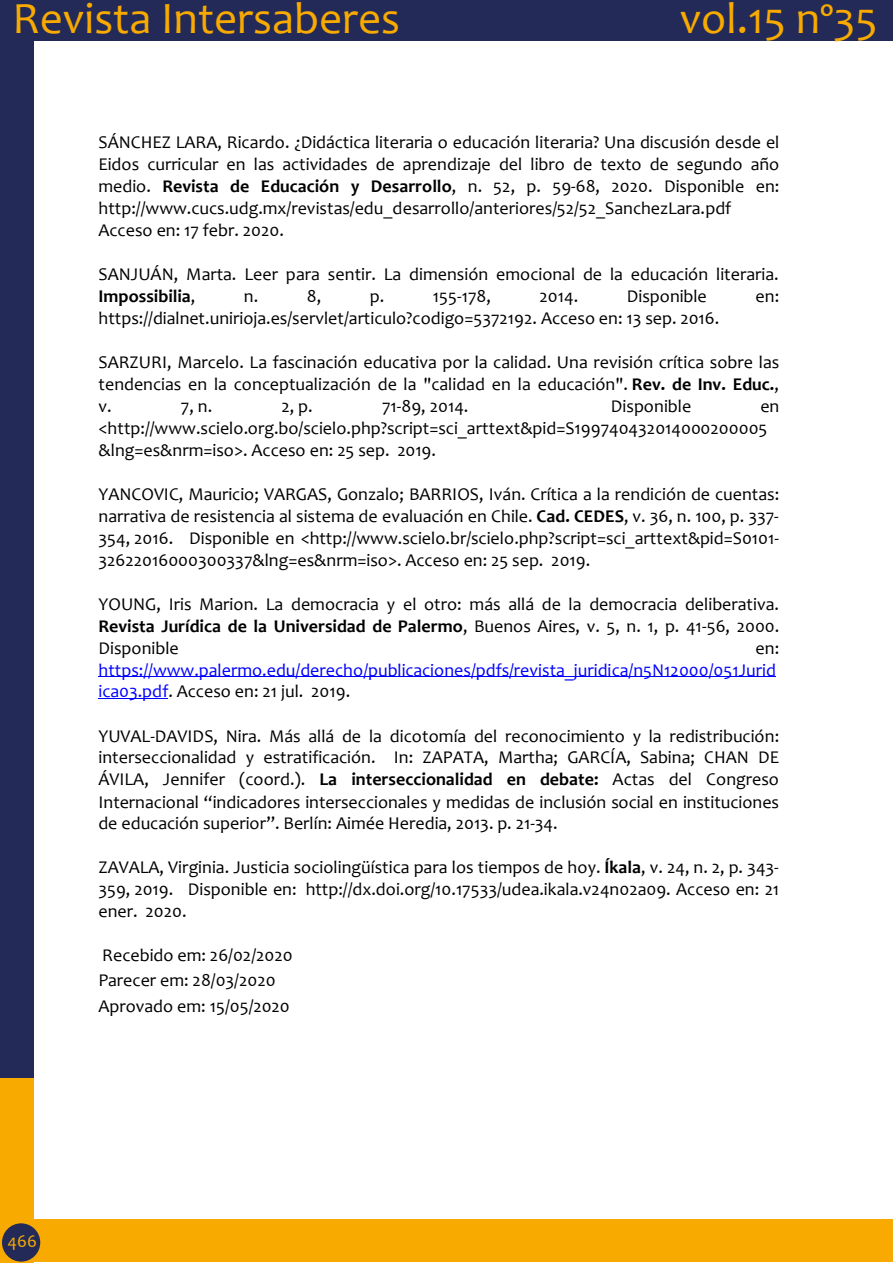
<style>
.page{position:relative;width:893px;height:1263px;background:#fff}
.page>*{position:absolute;margin:0;border:0;box-sizing:border-box;transform-origin:0 0}
.t1{font:45px "Candara";color:#f8aa00}
.t2{font:18px/22px "Candara";color:#000;text-align:justify}
.t3{font:18px/21.9px "Candara";color:#00f}
.t4{font:18px "Candara";color:#f8aa00}
.s1{font-weight:700}
.s2{color:#000}
</style>
<div class="page">
<div style="left:0;top:0;width:33px;height:1081px;background:#232a57"></div>
<div style="left:0;top:0;width:893px;height:41px;background:#232a57"></div>
<div style="left:0;top:1078px;width:33px;height:185px;background:#f8aa00"></div>
<div style="left:21px;top:1219px;width:872px;height:43px;background:#f8aa00"></div>
<div style="left:2px;top:1223px;width:38px;height:38px;background:#232a57;border-radius:50%"></div>
<hr style="left:98px;top:677px;width:678px;height:1px;background:#00f">
<hr style="left:98px;top:699px;width:70px;height:1px;background:#00f">
<h1 class="t1" style="left:13px;top:-9px;width:389px">Revista Intersaberes</h1>
<h1 class="t1" style="left:680px;top:-9px;width:199px">vol.15 nº35</h1>
<p class="t2" style="left:98px;top:131px;width:682px;text-align:left">SÁNCHEZ LARA, Ricardo. ¿Didáctica literaria o educación literaria? Una discusión desde el Eidos curricular en las actividades de aprendizaje del libro de texto de segundo año medio. <span class="s1">Revista de Educación y Desarrollo</span>, n. 52, p. 59-68, 2020. Disponible en: http://www.cucs.udg.mx/revistas/edu_desarrollo/anteriores/52/52_SanchezLara.pdf Acceso en: 17 febr. 2020.</p>
<p class="t2" style="left:98px;top:263px;width:682px">SANJUÁN, Marta. Leer para sentir. La dimensión emocional de la educación literaria.<br><span class="s1">Impossibilia</span>,</p>
<p class="t2" style="left:244px;top:285px;width:16px">n.</p>
<p class="t2" style="left:307px;top:285px;width:16px">8,</p>
<p class="t2" style="left:370px;top:285px;width:16px">p.</p>
<p class="t2" style="left:433px;top:285px;width:59px">155-178,</p>
<p class="t2" style="left:539px;top:285px;width:40px">2014.</p>
<p class="t2" style="left:627px;top:285px;width:82px">Disponible</p>
<p class="t2" style="left:755px;top:285px;width:25px">en:</p>
<p class="t2" style="left:98px;top:307px;width:622px">https://dialnet.unirioja.es/servlet/articulo?codigo=5372192. Acceso en: 13 sep. 2016.</p>
<p class="t2" style="left:98px;top:351px;width:682px">SARZURI, Marcelo. La fascinación educativa por la calidad. Una revisión crítica sobre las tendencias en la conceptualización de la "calidad en la educación". <span class="s1">Rev. de Inv. Educ.</span>, v.</p>
<p class="t2" style="left:181px;top:395px;width:33px">7, n.</p>
<p class="t2" style="left:281px;top:395px;width:33px">2, p.</p>
<p class="t2" style="left:382px;top:395px;width:88px">71-89, 2014.</p>
<p class="t2" style="left:611px;top:395px;width:82px">Disponible</p>
<p class="t2" style="left:98px;top:395px;width:682px;text-align:left;text-indent:662px">en &lt;http://www.scielo.org.bo/scielo.php?script=sci_arttext&amp;pid=S199740432014000200005 &amp;lng=es&amp;nrm=iso&gt;. Acceso en: 25 sep. 2019.</p>
<p class="t2" style="left:98px;top:483px;width:682px">YANCOVIC, Mauricio; VARGAS, Gonzalo; BARRIOS, Iván. Crítica a la rendición de cuentas: narrativa de resistencia al sistema de evaluación en Chile. <span class="s1">Cad. CEDES</span>, v. 36, n. 100, p. 337- 354, 2016. Disponible en &lt;http://www.scielo.br/scielo.php?script=sci_arttext&amp;pid=S0101- 32622016000300337&amp;lng=es&amp;nrm=iso&gt;. Acceso en: 25 sep. 2019.</p>
<p class="t2" style="left:98px;top:592px;width:682px">YOUNG, Iris Marion. La democracia y el otro: más allá de la democracia deliberativa.<br><span class="s1">Revista Jurídica de la Universidad de Palermo</span>, Buenos Aires, v. 5, n. 1, p. 41-56, 2000.<br>Disponible</p>
<p class="t2" style="left:756px;top:637px;width:25px">en:</p>
<p class="t3" style="left:98px;top:658px;width:679px">https://www.palermo.edu/derecho/publicaciones/pdfs/revista_juridica/n5N12000/051Jurid ica03.pdf<span class="s2">. Acceso en: 21 jul. 2019.</span></p>
<p class="t2" style="left:98px;top:724px;width:682px">YUVAL-DAVIDS, Nira. Más allá de la dicotomía del reconocimiento y la redistribución: interseccionalidad y estratificación. In: ZAPATA, Martha; GARCÍA, Sabina; CHAN DE ÁVILA, Jennifer (coord.). <span class="s1">La interseccionalidad en debate:</span> Actas del Congreso Internacional “indicadores interseccionales y medidas de inclusión social en instituciones de educación superior”. Berlín: Aimée Heredia, 2013. p. 21-34.</p>
<p class="t2" style="left:98px;top:856px;width:682px">ZAVALA, Virginia. Justicia sociolingüística para los tiempos de hoy. <span class="s1">Íkala</span>, v. 24, n. 2, p. 343- 359, 2019. Disponible en: http://dx.doi.org/10.17533/udea.ikala.v24n02a09. Acceso en: 21 ener. 2020.</p>
<p class="t2" style="left:98px;top:942px;width:196px;line-height:25.3px;text-align:left">Recebido em: 26/02/2020<br>Parecer em: 28/03/2020<br>Aprovado em: 15/05/2020</p>
<p class="t4" style="left:8px;top:1229px;width:31px">466</p>
</div>
